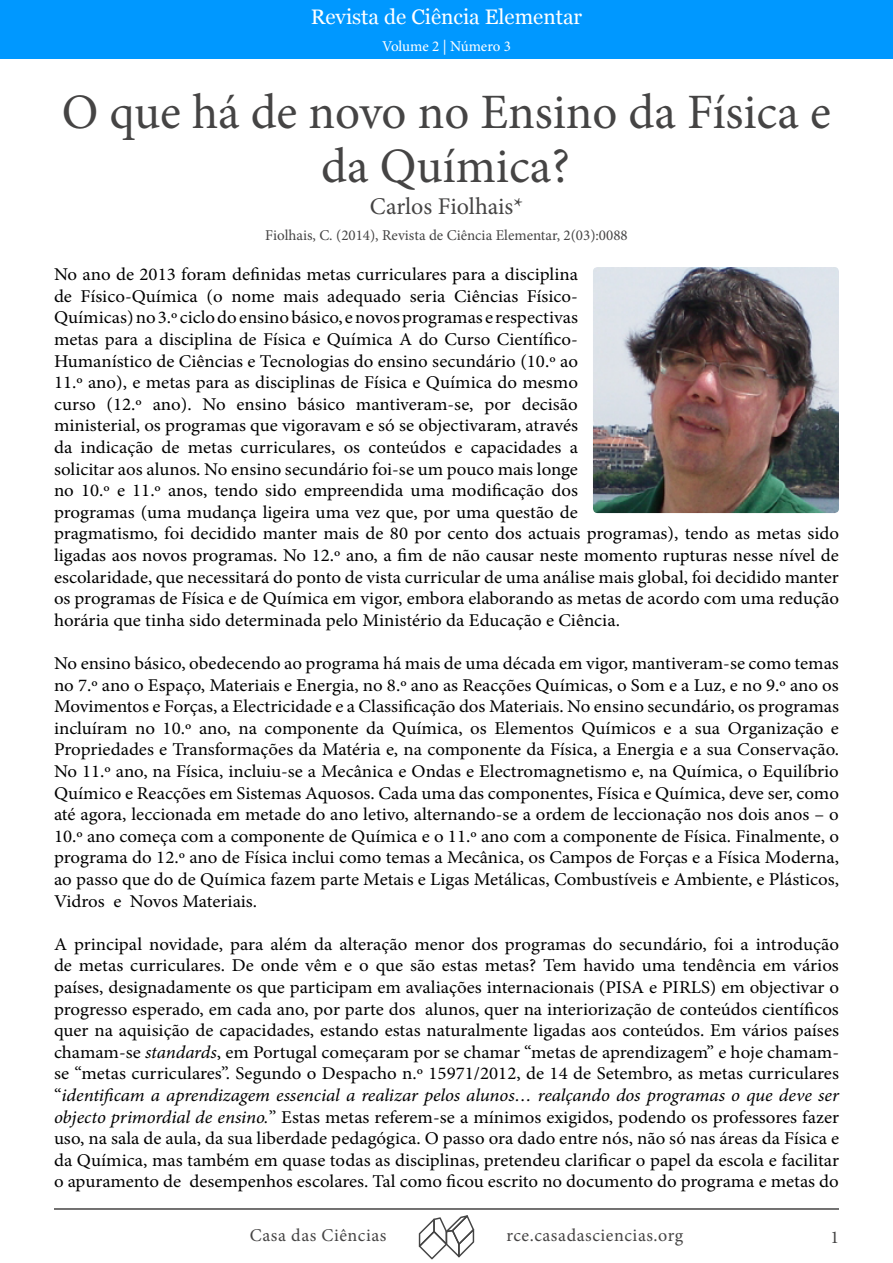
<style>
.page{position:relative;width:893px;height:1263px;background:#fff}
.page>*{position:absolute;margin:0;border:0;box-sizing:border-box;transform-origin:0 0}
.t1{font:49.5px/54px "Minion Pro";color:#454444;text-align:center}
.t2{font:24px "Minion Pro";color:#454444}
.t3{font:21px "Georgia";color:#fff}
.t4{font:18px/21.6px "Minion Pro";color:#000;text-align:justify;scale:1.05 1}
.t5{font:18px "Minion Pro";letter-spacing:.03em;color:#454444}
.t6{font:15px "Minion Pro";color:#454444}
.t7{font:15px "Minion Pro";letter-spacing:-.005em;color:#fff}
.s1{font-style:italic}
</style>
<div class="page">
<div style="left:0;top:0;width:892px;height:58px;background:#0098ff"></div>
<img style="left:419px;top:1245px;width:27px;height:14px">
<img style="left:433px;top:1217px;width:13px;height:28px">
<img style="left:419px;top:1219px;width:16px;height:28px">
<img style="left:446px;top:1232px;width:12px;height:25px">
<img style="left:446px;top:1225px;width:6px;height:7px">
<img style="left:452px;top:1215px;width:22px;height:30px">
<img style="left:458px;top:1229px;width:16px;height:28px">
<hr style="left:54px;top:1208px;width:785px;height:2px;background:#454444">
<img style="left:593px;top:267px;width:246px;height:246px">
<p class="t3" style="left:311px;top:4px;width:273px">Revista de Ciência Elementar</p>
<p class="t7" style="left:382px;top:36px;width:130px">Volume 2 | Número 3</p>
<h1 class="t1" style="left:62px;top:85px;width:771px">O que há de novo no Ensino da Física e da Química?</h1>
<h2 class="t2" style="left:370px;top:190px;width:155px">Carlos Fiolhais*</h2>
<p class="t6" style="left:265px;top:226px;width:364px">Fiolhais, C. (2014), Revista de Ciência Elementar, 2(03):0088</p>
<p class="t4" style="left:54px;top:264px;width:749px;text-align:left">No ano de 2013 foram definidas metas curriculares para a disciplina<br>de Físico-Química (o nome mais adequado seria Ciências Físico-<br>Químicas) no 3.º ciclo do ensino básico, e novos programas e respectivas<br>metas para a disciplina de Física e Química A do Curso Científico-<br>Humanístico de Ciências e Tecnologias do ensino secundário (10.º ao<br>11.º ano), e metas para as disciplinas de Física e Química do mesmo<br>curso (12.º ano). No ensino básico mantiveram-se, por decisão<br>ministerial, os programas que vigoravam e só se objectivaram, através<br>da indicação de metas curriculares, os conteúdos e capacidades a<br>solicitar aos alunos. No ensino secundário foi-se um pouco mais longe<br>no 10.º e 11.º anos, tendo sido empreendida uma modificação dos<br>programas (uma mudança ligeira uma vez que, por uma questão de<br>pragmatismo, foi decidido manter mais de 80 por cento dos actuais programas), tendo as metas sido ligadas aos novos programas. No 12.º ano, a fim de não causar neste momento rupturas nesse nível de escolaridade, que necessitará do ponto de vista curricular de uma análise mais global, foi decidido manter os programas de Física e de Química em vigor, embora elaborando as metas de acordo com uma redução horária que tinha sido determinada pelo Ministério da Educação e Ciência.</p>
<p class="t4" style="left:54px;top:652px;width:749px">No ensino básico, obedecendo ao programa há mais de uma década em vigor, mantiveram-se como temas no 7.º ano o Espaço, Materiais e Energia, no 8.º ano as Reacções Químicas, o Som e a Luz, e no 9.º ano os Movimentos e Forças, a Electricidade e a Classificação dos Materiais. No ensino secundário, os programas incluíram no 10.º ano, na componente da Química, os Elementos Químicos e a sua Organização e Propriedades e Transformações da Matéria e, na componente da Física, a Energia e a sua Conservação.<br>No 11.º ano, na Física, incluiu-se a Mecânica e Ondas e Electromagnetismo e, na Química, o Equilíbrio Químico e Reacções em Sistemas Aquosos. Cada uma das componentes, Física e Química, deve ser, como até agora, leccionada em metade do ano letivo, alternando-se a ordem de leccionação nos dois anos – o 10.º ano começa com a componente de Química e o 11.º ano com a componente de Física. Finalmente, o programa do 12.º ano de Física inclui como temas a Mecânica, os Campos de Forças e a Física Moderna, ao passo que do de Química fazem parte Metais e Ligas Metálicas, Combustíveis e Ambiente, e Plásticos, Vidros e Novos Materiais.</p>
<p class="t4" style="left:54px;top:933px;width:749px">A principal novidade, para além da alteração menor dos programas do secundário, foi a introdução de metas curriculares. De onde vêm e o que são estas metas? Tem havido uma tendência em vários países, designadamente os que participam em avaliações internacionais (PISA e PIRLS) em objectivar o progresso esperado, em cada ano, por parte dos alunos, quer na interiorização de conteúdos científicos quer na aquisição de capacidades, estando estas naturalmente ligadas aos conteúdos. Em vários países chamam-se <span class="s1">standards</span>, em Portugal começaram por se chamar “metas de aprendizagem” e hoje chamam&shy;se “metas curriculares”. Segundo o Despacho n.º 15971/2012, de 14 de Setembro, as metas curriculares “<span class="s1">identificam a aprendizagem essencial a realizar pelos alunos… realçando dos programas o que deve ser objecto primordial de ensino.</span>” Estas metas referem-se a mínimos exigidos, podendo os professores fazer uso, na sala de aula, da sua liberdade pedagógica. O passo ora dado entre nós, não só nas áreas da Física e da Química, mas também em quase todas as disciplinas, pretendeu clarificar o papel da escola e facilitar o apuramento de desempenhos escolares. Tal como ficou escrito no documento do programa e metas do</p>
<p class="t5" style="left:250px;top:1223px;width:138px">Casa das Ciências</p>
<p class="t5" style="left:506px;top:1223px;width:178px">rce.casadasciencias.org</p>
<p class="t5" style="left:830px;top:1225px;width:10px">1</p>
</div>
